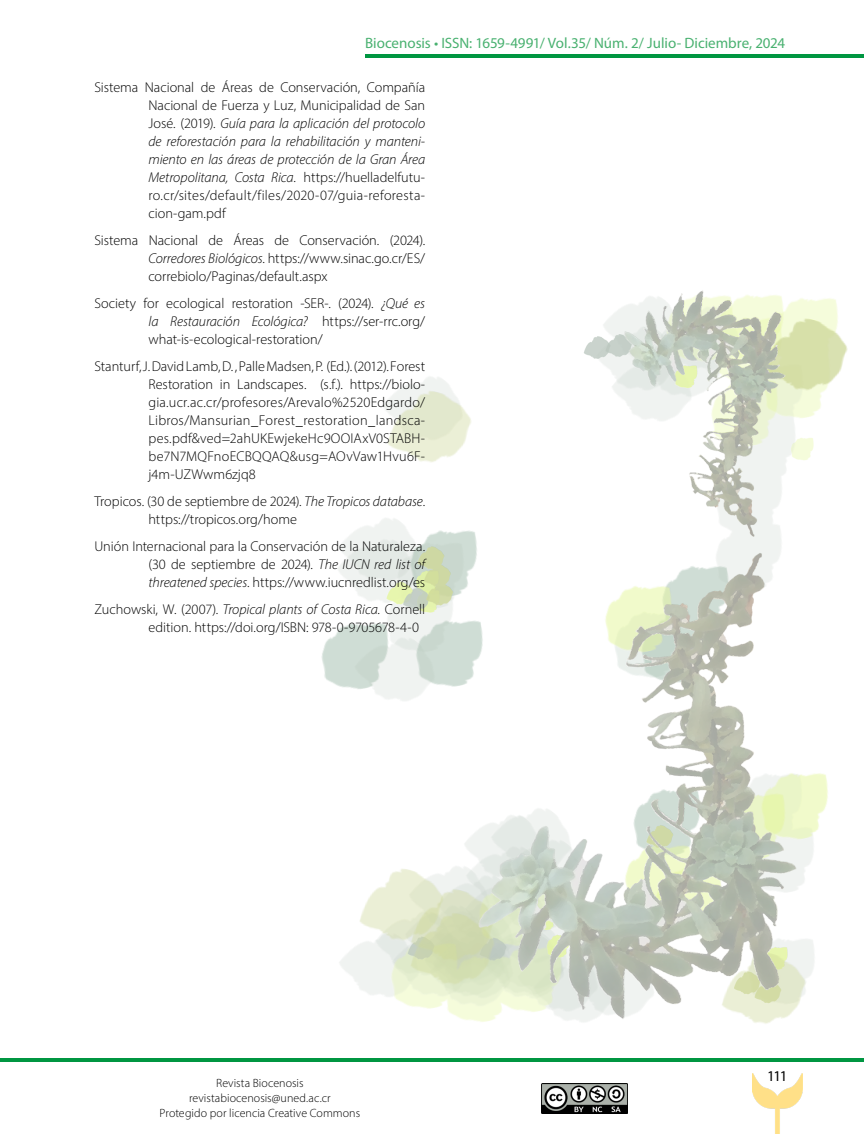
<style>
.page{position:relative;width:864px;height:1134px;background:#fff}
.page>*{position:absolute;margin:0;border:0;box-sizing:border-box;transform-origin:0 0}
.t1{font:15px "Myriad Pro";letter-spacing:-.005em;color:#49b170}
.t2{font:15px "Myriad Pro";color:#000}
.t3{font:300 14.25px/18px "Myriad Pro";color:#000;text-align:justify}
.t4{font:300 12px/15px "Myriad Pro";letter-spacing:.005em;color:#000;text-align:center}
.s1{font-style:italic}
</style>
<div class="page">
<img style="left:752px;top:1074px;width:50px;height:60px">
<img style="left:542px;top:1084px;width:85px;height:30px">
<hr style="left:365px;top:54px;width:499px;height:4px;background:#009641">
<hr style="left:0;top:1058px;width:864px;height:4px;background:#009641">
<img style="left:321px;top:290px;width:527px;height:734px">
<p class="t1" style="left:365px;top:34px;width:422px">Biocenosis • ISSN: 1659-4991/ Vol.35/ Núm. 2/ Julio- Diciembre, 2024</p>
<p class="t3" style="left:148px;top:78px;width:278px;text-indent:-54px">Sistema Nacional de Áreas de Conservación, Compañía Nacional de Fuerza y Luz, Municipalidad de San José. (2019). <span class="s1">Guía para la aplicación del protocolo de reforestación para la rehabilitación y manteni&shy;miento en las áreas de protección de la Gran Área Metropolitana, Costa Rica</span>. https://huelladelfutu&shy;ro.cr/sites/default/files/2020-07/guia-reforesta&shy;cion-gam.pdf</p>
<p class="t3" style="left:148px;top:231px;width:278px;text-indent:-54px">Sistema Nacional de Áreas de Conservación. (2024).<br><span class="s1">Corredores Biológicos</span>. https://www.sinac.go.cr/ES/ correbiolo/Paginas/default.aspx</p>
<p class="t3" style="left:148px;top:294px;width:278px;text-indent:-54px">Society for ecological restoration -SER-. (2024). <span class="s1">¿Qué es la Restauración Ecológica?</span> https://ser-rrc.org/ what-is-ecological-restoration/</p>
<p class="t3" style="left:148px;top:357px;width:278px;text-indent:-54px">Stanturf, J. David Lamb, D. , Palle Madsen, P. (Ed.). (2012). Forest Restoration in Landscapes. (s.f.). https://biolo&shy;gia.ucr.ac.cr/profesores/Arevalo%2520Edgardo/ Libros/Mansurian_Forest_restoration_landsca&shy;pes.pdf&amp;ved=2ahUKEwjekeHc9OOIAxV0STABH&shy;be7N7MQFnoECBQQAQ&amp;usg=AOvVaw1Hvu6F&shy;j4m-UZWwm6zjq8</p>
<p class="t3" style="left:149px;top:492px;width:278px;text-indent:-54px">Tropicos. (30 de septiembre de 2024). <span class="s1">The Tropicos database</span>. https://tropicos.org/home</p>
<p class="t3" style="left:149px;top:537px;width:278px;text-indent:-54px">Unión Internacional para la Conservación de la Naturaleza. (30 de septiembre de 2024). <span class="s1">The IUCN red list of threatened species</span>. https://www.iucnredlist.org/es</p>
<p class="t3" style="left:149px;top:600px;width:278px;text-indent:-54px">Zuchowski, W. (2007). <span class="s1">Tropical plants of Costa Rica</span>. Cornell edition. https://doi.org/ISBN: 978-0-9705678-4-0</p>
<p class="t4" style="left:160px;top:1075px;width:202px">Revista Biocenosis revistabiocenosis@uned.ac.cr<br>Protegido por licencia Creative Commons</p>
<p class="t2" style="left:767px;top:1067px;width:22px">111</p>
</div>
